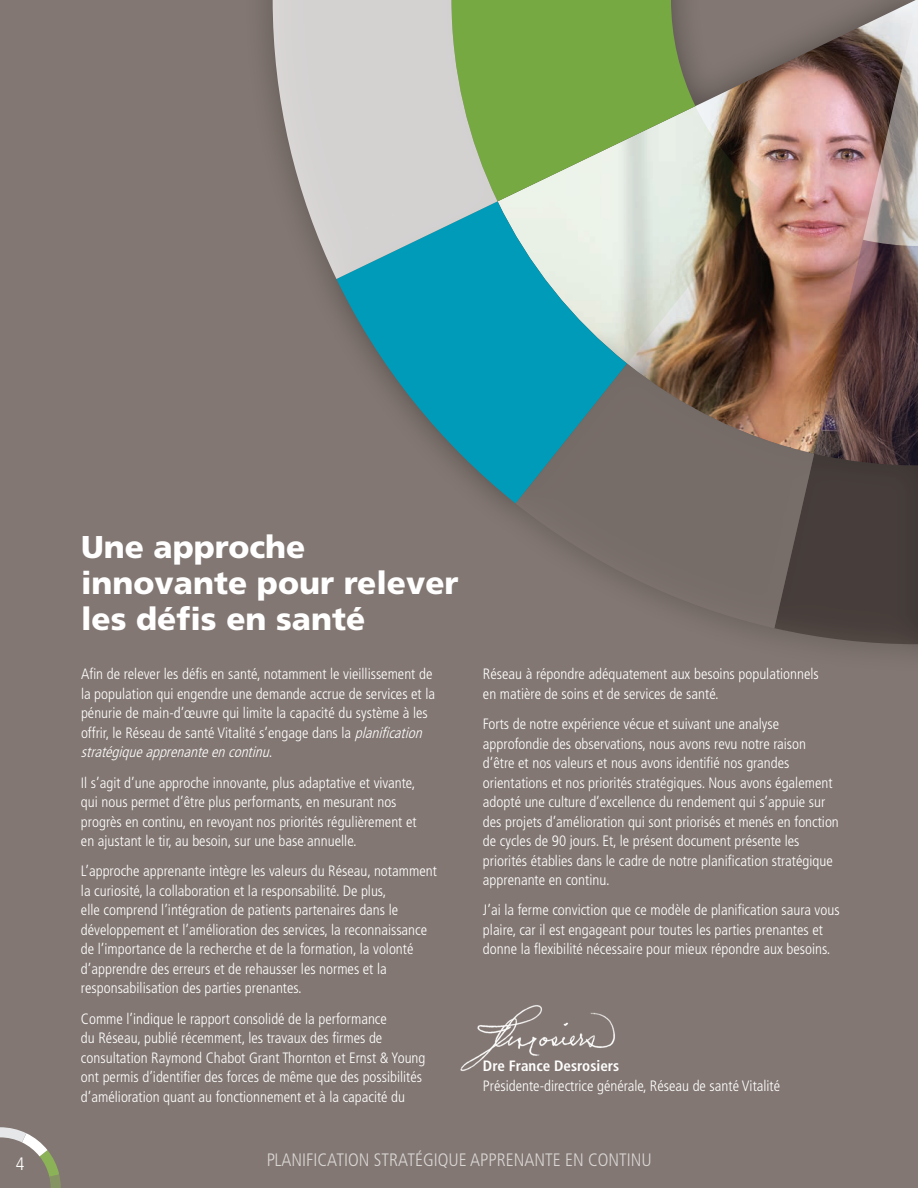
<style>
.page{position:relative;width:918px;height:1188px;background:#827772}
.page>*{position:absolute;margin:0;border:0;box-sizing:border-box;transform-origin:0 0}
.Titre_bold{font:900 31.5px/36px "Frutiger LT Std";color:#fff}
.t1{font:300 condensed 18px "Frutiger LT Std";color:#fff}
.t2{font:300 condensed 15px/19.5px "Frutiger LT Std";color:#fff}
.s1{font-style:italic}
.s2{font-weight:700}
</style>
<div class="page">
<img style="left:695px;top:56px;width:79px;height:308px">
<svg style="left:336px;top:279px;width:180px;height:224px;fill:#009bb8"></svg>
<svg style="left:516px;top:364px;width:258px;height:264px;fill:#776d68"></svg>
<svg style="left:498px;top:106px;width:266px;height:258px;background:#90a69f"></svg>
<svg style="left:498px;top:0;width:197px;height:201px;background:#90b669"></svg>
<img style="left:774px;top:0;width:144px;height:644px">
<svg style="left:273px;top:0;width:225px;height:279px;background:#aebdb7"></svg>
<img style="left:460px;top:1005px;width:155px;height:66px">
<svg style="left:0;top:1127px;width:61px;height:61px"></svg>
<p class="Titre_bold" style="left:81px;top:529px;width:379px">Une approche innovante pour relever les défis en santé</p>
<p class="t2" style="left:81px;top:665px;width:356px">Afin de relever les défis en santé, notamment le vieillissement de la population qui engendre une demande accrue de services et la pénurie de main-d’œuvre qui limite la capacité du système à les offrir, le Réseau de santé Vitalité s’engage dans la <span class="s1">planification stratégiqueapprenanteencontinu</span>.</p>
<p class="t2" style="left:81px;top:773px;width:337px">Il s’agit d’une approche innovante, plus adaptative et vivante, qui nous permet d’être plus performants, en mesurant nos progrès en continu, en revoyant nos priorités régulièrement et en ajustant le tir, au besoin, sur une base annuelle.</p>
<p class="t2" style="left:81px;top:862px;width:357px">L’approche apprenante intègre les valeurs du Réseau, notamment la curiosité, la collaboration et la responsabilité. De plus,<br>elle comprend l’intégration de patients partenaires dans le développement et l’amélioration des services, la reconnaissance de l’importance de la recherche et de la formation, la volonté d’apprendre des erreurs et de rehausser les normes et la responsabilisation des parties prenantes.</p>
<p class="t2" style="left:81px;top:1009px;width:346px">Comme l’indique le rapport consolidé de la performance<br>du Réseau, publié récemment, les travaux des firmes de consultation Raymond Chabot Grant Thornton et Ernst &amp; Young ont permis d’identifier des forces de même que des possibilités d’amélioration quant au fonctionnement et à la capacité du</p>
<p class="t2" style="left:483px;top:665px;width:337px">Réseau à répondre adéquatement aux besoins populationnels en matière de soins et de services de santé.</p>
<p class="t2" style="left:483px;top:714px;width:357px">Forts de notre expérience vécue et suivant une analyse approfondie des observations, nous avons revu notre raison d’être et nos valeurs et nous avons identifié nos grandes orientations et nos priorités stratégiques. Nous avons également adopté une culture d’excellence du rendement qui s’appuie sur des projets d’amélioration qui sont priorisés et menés en fonction de cycles de 90 jours. Et, le présent document présente les priorités établies dans le cadre de notre planification stratégique apprenante en continu.</p>
<p class="t2" style="left:483px;top:901px;width:358px">J’ai la ferme conviction que ce modèle de planification saura vous plaire, car il est engageant pour toutes les parties prenantes et donne la flexibilité nécessaire pour mieux répondre aux besoins.</p>
<p class="t2" style="left:483px;top:1057px;width:299px"><span class="s2">Dre France Desrosiers<br></span>Présidente-directrice générale, Réseau de santé Vitalité</p>
<p class="t1" style="left:16px;top:1153px;width:10px">4</p>
<p class="t1" style="left:266px;top:1149px;width:387px">PLANIFICATION STRATÉGIQUE APPRENANTE EN CONTINU</p>
</div>
